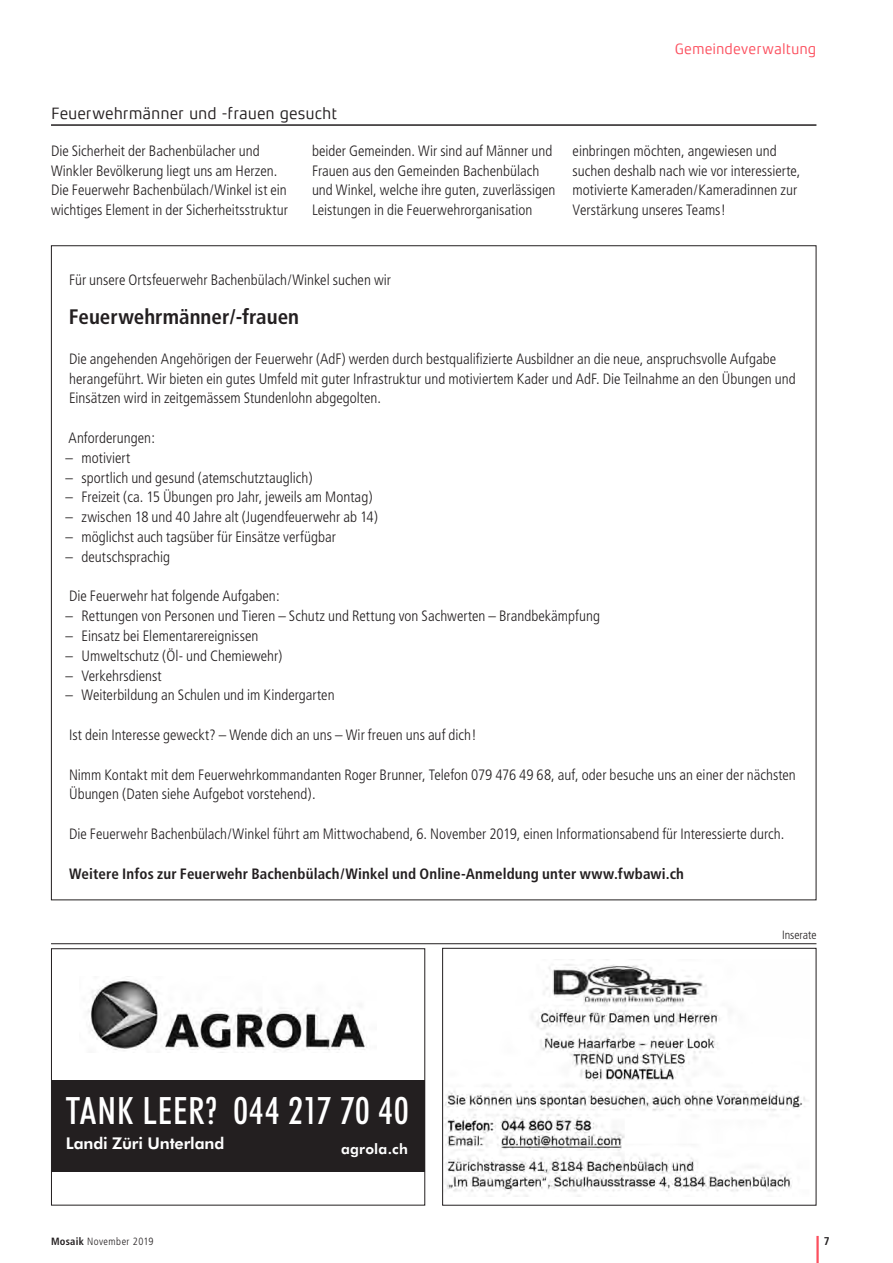
<style>
.page{position:relative;width:893px;height:1263px;background:#fff}
.page>*{position:absolute;margin:0;border:0;box-sizing:border-box;transform-origin:0 0}
.t1{font:500 condensed 37.8px "Futura BT";letter-spacing:.02em;color:#fff}
.t2{font:700 condensed 21px "Frutiger";color:#231f20}
.t3{font:16.5px "Xenois Sans Pro";letter-spacing:-.01em;color:#231f20}
.t4{font:800 16.2px "Futura BT";letter-spacing:-.01em;color:#fff}
.t5{font:300 condensed 15px/19.8px "Frutiger";color:#231f20}
.t6{font:700 condensed 15px "Frutiger";letter-spacing:.01em;color:#231f20}
.t7{font:15px "Xenois Sans Pro";letter-spacing:-.005em;color:#fc4f5e}
.t8{font:800 14.4px "Futura BT";letter-spacing:.02em;color:#fff}
.t9{font:300 condensed 12px "Frutiger";color:#231f20}
.t10{font:700 condensed 11.25px "Frutiger";color:#231f20}
.t11{font:300 condensed 10.5px "Frutiger";letter-spacing:.045em;color:#231f20}
.s1{font-weight:700}
</style>
<div class="page">
<hr style="left:816px;top:1236px;width:3px;height:27px;background:#fc4f5e">
<hr style="left:51px;top:124px;width:765px;height:2px;background:#231f20">
<hr style="left:51px;top:943px;width:765px;height:1px;background:#231f20">
<div style="left:51px;top:1080px;width:374px;height:91px;background:#231f20"></div>
<img style="left:88px;top:976px;width:278px;height:77px">
<div style="left:51px;top:948px;width:374px;height:257px;border:1px solid #231f20"></div>
<img style="left:445px;top:959px;width:362px;height:238px">
<div style="left:442px;top:948px;width:374px;height:257px;border:1px solid #231f20"></div>
<p class="t3" style="left:51px;top:104px;width:288px">Feuerwehrmänner und -frauen gesucht</p>
<p class="t7" style="left:675px;top:40px;width:143px">Gemeindeverwaltung</p>
<p class="t5" style="left:51px;top:141px;width:238px">Die Sicherheit der Bachenbülacher und Winkler Bevölkerung liegt uns am Herzen.<br>Die Feuerwehr Bachenbülach/Winkel ist ein wichtiges Element in der Sicherheitsstruktur</p>
<p class="t5" style="left:312px;top:141px;width:245px">beider Gemeinden. Wir sind auf Männer und Frauen aus den Gemeinden Bachenbülach und Winkel, welche ihre guten, zuverlässigen Leistungen in die Feuerwehrorganisation</p>
<p class="t5" style="left:573px;top:141px;width:229px">einbringen möchten, angewiesen und suchen deshalb nach wie vor interessierte, motivierte Kameraden/Kameradinnen zur Verstärkung unseres Teams!</p>
<p class="t5" style="left:69px;top:270px;width:323px">Für unsere Ortsfeuerwehr Bachenbülach/Winkel suchen wir</p>
<h2 class="t2" style="left:69px;top:304px;width:232px">Feuerwehrmänner/-frauen</h2>
<p class="t5" style="left:69px;top:349px;width:728px">Die angehenden Angehörigen der Feuerwehr (AdF) werden durch bestqualifizierte Ausbildner an die neue, anspruchsvolle Aufgabe herangeführt. Wir bieten ein gutes Umfeld mit guter Infrastruktur und motiviertem Kader und AdF. Die Teilnahme an den Übungen und<br>Einsätzen wird in zeitgemässem Stundenlohn abgegolten.</p>
<p class="t5" style="left:68px;top:428px;width:88px">Anforderungen:</p>
<p class="t5" style="left:66px;top:448px;width:66px">– motiviert</p>
<p class="t5" style="left:66px;top:468px;width:249px">– sportlich und gesund (atemschutztauglich)</p>
<p class="t5" style="left:66px;top:487px;width:309px">– Freizeit (ca. 15 Übungen pro Jahr, jeweils am Montag)</p>
<p class="t5" style="left:66px;top:507px;width:314px">– zwischen 18 und 40 Jahre alt (Jugendfeuerwehr ab 14)</p>
<p class="t5" style="left:66px;top:527px;width:272px">– möglichst auch tagsüber für Einsätze verfügbar</p>
<p class="t5" style="left:66px;top:547px;width:106px">– deutschsprachig</p>
<p class="t5" style="left:69px;top:586px;width:212px">Die Feuerwehr hat folgende Aufgaben:</p>
<p class="t5" style="left:66px;top:606px;width:536px">– Rettungen von Personen und Tieren – Schutz und Rettung von Sachwerten – Brandbekämpfung</p>
<p class="t5" style="left:66px;top:626px;width:194px">– Einsatz bei Elementarereignissen</p>
<p class="t5" style="left:66px;top:646px;width:218px">– Umweltschutz (Öl- und Chemiewehr)</p>
<p class="t5" style="left:66px;top:666px;width:98px">– Verkehrsdienst</p>
<p class="t5" style="left:66px;top:685px;width:271px">– Weiterbildung an Schulen und im Kindergarten</p>
<p class="t5" style="left:69px;top:725px;width:409px">Ist dein Interesse geweckt? – Wende dich an uns – Wir freuen uns auf dich!</p>
<p class="t5" style="left:69px;top:765px;width:728px">Nimm Kontakt mit dem Feuerwehrkommandanten Roger Brunner, Telefon 079 476 49 68, auf, oder besuche uns an einer der nächsten<br>Übungen (Daten siehe Aufgebot vorstehend).</p>
<p class="t5" style="left:69px;top:824px;width:717px">Die Feuerwehr Bachenbülach/Winkel führt am Mittwochabend, 6. November 2019, einen Informationsabend für Interessierte durch.</p>
<p class="t6" style="left:69px;top:864px;width:616px">Weitere Infos zur Feuerwehr Bachenbülach/Winkel und Online-Anmeldung unter www.fwbawi.ch</p>
<h1 class="t1" style="left:66px;top:1089px;width:344px">TANK LEER? 044 217 70 40</h1>
<p class="t4" style="left:66px;top:1134px;width:160px">Landi Züri Unterland</p>
<p class="t8" style="left:341px;top:1140px;width:68px">agrola.ch</p>
<p class="t9" style="left:782px;top:928px;width:36px">Inserate</p>
<p class="t11" style="left:51px;top:1235px;width:104px"><span class="s1">Mosaik</span> November 2019</p>
<p class="t10" style="left:824px;top:1234px;width:7px">7</p>
</div>
